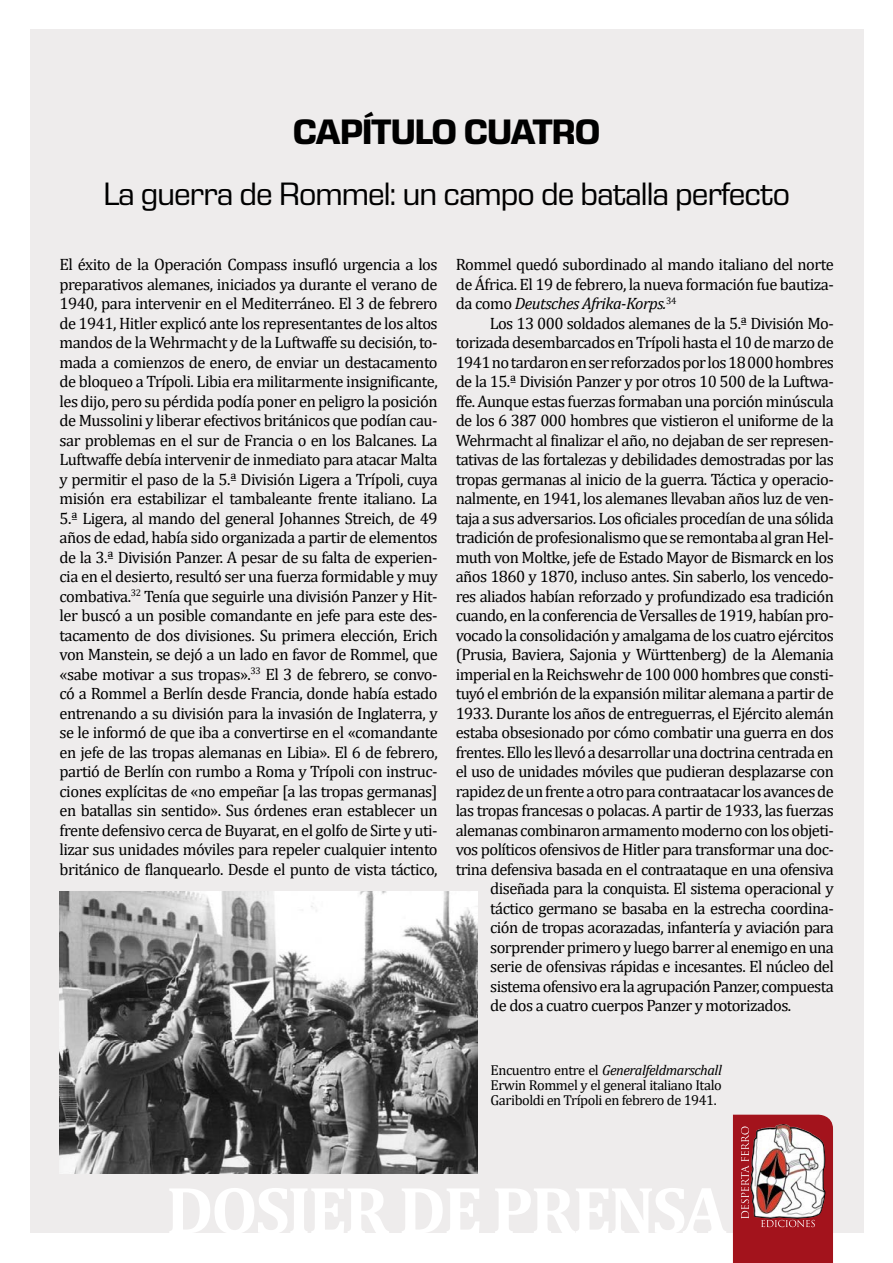
<style>
.page{position:relative;width:893px;height:1263px;background:#fff}
.page>*{position:absolute;margin:0;border:0;box-sizing:border-box;transform-origin:0 0}
.numero_capitulo{font:700 36px "Eurostile Next LT Pro";letter-spacing:-.03em;color:#000}
.titulo_capitulo{font:33px "Eurostile Next LT Pro";letter-spacing:-.03em;color:#000}
.Texto_general{font:16.5px "Cambria";letter-spacing:-.035em;color:#000}
.Texto_general_princi{font:16.5px/19.5px "Cambria";letter-spacing:-.03em;color:#000;text-align:justify}
.pies_de_foto{font:14.4px/15px "Cambria";letter-spacing:-.03em;color:#000;text-align:justify}
.s1{font-style:italic}
</style>
<div class="page">
<div style="left:30px;top:30px;width:833px;height:1203px;background:#eeecec"></div>
<svg style="left:733px;top:1115px;width:100px;height:148px;background:#b25c60"></svg>
<img style="left:60px;top:891px;width:417px;height:282px">
<p class="numero_capitulo" style="left:293px;top:112px;width:309px">CAPÍTULO CUATRO</p>
<p class="titulo_capitulo" style="left:103px;top:176px;width:688px">La guerra de Rommel: un campo de batalla perfecto</p>
<p class="Texto_general_princi" style="left:60px;top:255px;width:380px">El éxito de la Operación Compass insufló urgencia a los preparativos alemanes, iniciados ya durante el verano de 1940, para intervenir en el Mediterráneo. El 3 de febrero de 1941, Hitler explicó ante los representantes de los altos mandos de la Wehrmacht y de la Luftwaffe su decisión, to&shy;mada a comienzos de enero, de enviar un destacamento de bloqueo a Trípoli. Libia era militarmente insignificante, les dijo, pero su pérdida podía poner en peligro la posición de Mussolini y liberar efectivos británicos que podían cau&shy;sar problemas en el sur de Francia o en los Balcanes. La Luftwaffe debía intervenir de inmediato para atacar Malta y permitir el paso de la 5.ª División Ligera a Trípoli, cuya misión era estabilizar el tambaleante frente italiano. La 5.ª Ligera, al mando del general Johannes Streich, de 49 años de edad, había sido organizada a partir de elementos de la 3.ª División Panzer. A pesar de su falta de experien&shy;cia en el desierto, resultó ser una fuerza formidable y muy combativa.<sup>32</sup> Tenía que seguirle una división Panzer y Hit&shy;ler buscó a un posible comandante en jefe para este des&shy;tacamento de dos divisiones. Su primera elección, Erich von Manstein, se dejó a un lado en favor de Rommel, que «sabe motivar a sus tropas».<sup>33</sup> El 3 de febrero, se convo&shy;có a Rommel a Berlín desde Francia, donde había estado entrenando a su división para la invasión de Inglaterra, y se le informó de que iba a convertirse en el «comandante en jefe de las tropas alemanas en Libia». El 6 de febrero, partió de Berlín con rumbo a Roma y Trípoli con instruc&shy;ciones explícitas de «no empeñar [a las tropas germanas] en batallas sin sentido». Sus órdenes eran establecer un frente defensivo cerca de Buyarat, en el golfo de Sirte y uti&shy;lizar sus unidades móviles para repeler cualquier intento británico de flanquearlo. Desde el punto de vista táctico,</p>
<p class="Texto_general_princi" style="left:456px;top:255px;width:380px">Rommel quedó subordinado al mando italiano del norte de África. El 19 de febrero, la nueva formación fue bautiza&shy;da como <span class="s1">Deutsches Afrika-Korps.</span><sup>34</sup></p>
<p class="Texto_general" style="left:490px;top:313px;width:346px">Los 13 000 soldados alemanes de la 5.ª División Mo-</p>
<p class="Texto_general" style="left:456px;top:333px;width:380px">torizada desembarcados en Trípoli hasta el 10 de marzo de</p>
<p class="Texto_general" style="left:456px;top:352px;width:380px">1941 no tardaron en ser reforzados por los 18000 hombres</p>
<p class="Texto_general" style="left:456px;top:372px;width:380px">de la 15.ª División Panzer y por otros 10 500 de la Luftwa-</p>
<p class="Texto_general" style="left:456px;top:391px;width:380px">ffe. Aunque estas fuerzas formaban una porción minúscula</p>
<p class="Texto_general" style="left:456px;top:411px;width:380px">de los 6 387 000 hombres que vistieron el uniforme de la</p>
<p class="Texto_general" style="left:456px;top:430px;width:380px">Wehrmacht al finalizar el año, no dejaban de ser represen-</p>
<p class="Texto_general" style="left:456px;top:450px;width:380px">tativas de las fortalezas y debilidades demostradas por las</p>
<p class="Texto_general" style="left:456px;top:469px;width:380px">tropas germanas al inicio de la guerra. Táctica y operacio-</p>
<p class="Texto_general" style="left:456px;top:489px;width:380px">nalmente, en 1941, los alemanes llevaban años luz de ven-</p>
<p class="Texto_general" style="left:456px;top:508px;width:380px">taja a sus adversarios. Los oficiales procedían de una sólida</p>
<p class="Texto_general" style="left:456px;top:528px;width:380px">tradición de profesionalismo que se remontaba al gran Hel-</p>
<p class="Texto_general" style="left:456px;top:547px;width:380px">muth von Moltke, jefe de Estado Mayor de Bismarck en los</p>
<p class="Texto_general" style="left:456px;top:567px;width:380px">años 1860 y 1870, incluso antes. Sin saberlo, los vencedo-</p>
<p class="Texto_general" style="left:456px;top:586px;width:380px">res aliados habían reforzado y profundizado esa tradición</p>
<p class="Texto_general" style="left:456px;top:606px;width:380px">cuando, en la conferencia de Versalles de 1919, habían pro-</p>
<p class="Texto_general" style="left:456px;top:625px;width:380px">vocado la consolidación y amalgama de los cuatro ejércitos</p>
<p class="Texto_general" style="left:456px;top:645px;width:380px">(Prusia, Baviera, Sajonia y Württenberg) de la Alemania</p>
<p class="Texto_general" style="left:456px;top:664px;width:380px">imperial en la Reichswehr de 100 000 hombres que consti-</p>
<p class="Texto_general" style="left:456px;top:684px;width:380px">tuyó el embrión de la expansión militar alemana a partir de</p>
<p class="Texto_general" style="left:456px;top:703px;width:380px">1933. Durante los años de entreguerras, el Ejército alemán</p>
<p class="Texto_general" style="left:456px;top:723px;width:380px">estaba obsesionado por cómo combatir una guerra en dos</p>
<p class="Texto_general" style="left:456px;top:742px;width:380px">frentes. Ello les llevó a desarrollar una doctrina centrada en</p>
<p class="Texto_general" style="left:456px;top:762px;width:380px">el uso de unidades móviles que pudieran desplazarse con</p>
<p class="Texto_general" style="left:456px;top:781px;width:380px">rapidez de un frente a otro para contraatacar los avances de</p>
<p class="Texto_general" style="left:456px;top:801px;width:380px">las tropas francesas o polacas. A partir de 1933, las fuerzas</p>
<p class="Texto_general" style="left:456px;top:820px;width:380px">alemanas combinaron armamento moderno con los objeti-</p>
<p class="Texto_general" style="left:456px;top:840px;width:380px">vos políticos ofensivos de Hitler para transformar una doc-</p>
<p class="Texto_general" style="left:456px;top:859px;width:380px">trina defensiva basada en el contraataque en una ofensiva</p>
<p class="Texto_general" style="left:490px;top:879px;width:345px">diseñada para la conquista. El sistema operacional y</p>
<p class="Texto_general" style="left:490px;top:898px;width:345px">táctico germano se basaba en la estrecha coordina-</p>
<p class="Texto_general" style="left:490px;top:918px;width:345px">ción de tropas acorazadas, infantería y aviación para</p>
<p class="Texto_general" style="left:490px;top:937px;width:345px">sorprender primero y luego barrer al enemigo en una</p>
<p class="Texto_general" style="left:490px;top:957px;width:345px">serie de ofensivas rápidas e incesantes. El núcleo del</p>
<p class="Texto_general" style="left:490px;top:976px;width:345px">sistema ofensivo era la agrupación Panzer, compuesta</p>
<p class="Texto_general" style="left:490px;top:996px;width:303px">de dos a cuatro cuerpos Panzer y motorizados.</p>
<p class="pies_de_foto" style="left:491px;top:1063px;width:233px">Encuentro entre el <span class="s1">Generalfeldmarschall </span>Erwin Rommel y el general italiano Italo Gariboldi en Trípoli en febrero de 1941.</p>
</div>
